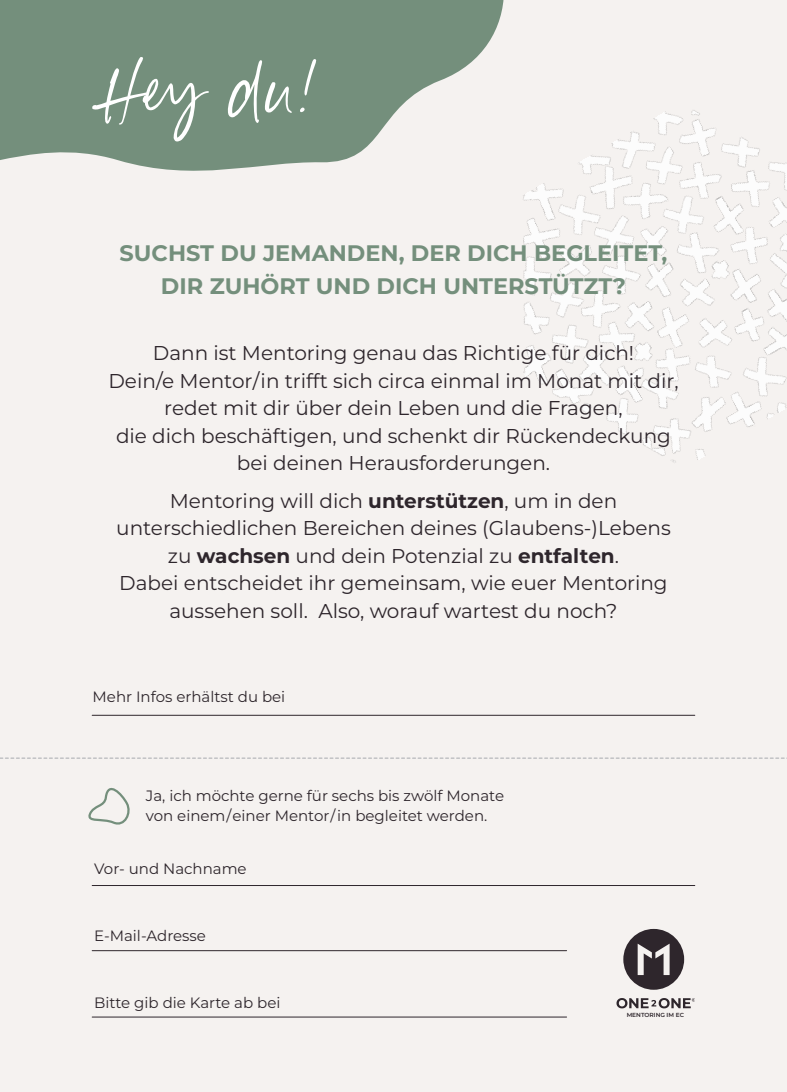
<style>
.page{position:relative;width:787px;height:1092px;background:#fff}
.page>*{position:absolute;margin:0;border:0;box-sizing:border-box;transform-origin:0 0}
.t1{font:79.5px "Goldney";color:#fff}
.t2{font:700 22.5px/33.5px "Montserrat";color:#748f7c;text-align:center}
.t3{font:20px/27.5px "Montserrat";color:#2e262c;text-align:center}
.t4{font:15px/20px "Montserrat";color:#2e262c}
.t5{font:600 6px "Montserrat";color:#2e262c}
.s1{font-weight:700}
</style>
<div class="page">
<div style="left:0;top:0;width:787px;height:1091px;background:#f5f2f0"></div>
<img style="left:523px;top:110px;width:264px;height:353px">
<hr style="left:92px;top:714px;width:602px;height:1px;background:#2e262c">
<hr style="left:92px;top:885px;width:602px;height:1px;background:#2e262c">
<hr style="left:92px;top:950px;width:474px;height:1px;background:#2e262c">
<hr style="left:92px;top:1016px;width:474px;height:1px;background:#2e262c">
<svg style="left:88px;top:788px;width:42px;height:37px"></svg>
<svg style="left:0;top:757px;width:787px;height:1px"></svg>
<svg style="left:623px;top:928px;width:61px;height:61px"></svg>
<svg style="left:616px;top:998px;width:79px;height:10px"></svg>
<svg style="left:0;top:0;width:527px;height:189px;fill:#748f7c"></svg>
<h1 class="t1" style="left:89px;top:60px;width:231px">Hey du!</h1>
<p class="t2" style="left:120px;top:236px;width:549px">SUCHST DU JEMANDEN, DER DICH BEGLEITET,<br>DIR ZUHÖRT UND DICH UNTERSTÜTZT?</p>
<p class="t3" style="left:108px;top:339px;width:571px">Dann ist Mentoring genau das Richtige für dich!<br>Dein/e Mentor/in trifft sich circa einmal im Monat mit dir, redet mit dir über dein Leben und die Fragen,<br>die dich beschäftigen, und schenkt dir Rückendeckung bei deinen Herausforderungen.</p>
<p class="t3" style="left:116px;top:486px;width:556px">Mentoring will dich <span class="s1">unterstützen</span>, um in den unterschiedlichen Bereichen deines (Glaubens-)Lebens zu <span class="s1">wachsen</span> und dein Potenzial zu <span class="s1">entfalten</span>.<br>Dabei entscheidet ihr gemeinsam, wie euer Mentoring aussehen soll. Also, worauf wartest du noch?</p>
<p class="t4" style="left:93px;top:687px;width:194px">Mehr Infos erhältst du bei</p>
<p class="t4" style="left:146px;top:785px;width:360px">Ja, ich möchte gerne für sechs bis zwölf Monate von einem / einer Mentor/in begleitet werden.</p>
<p class="t4" style="left:94px;top:858px;width:154px">Vor- und Nachname</p>
<p class="t4" style="left:94px;top:925px;width:113px">E-Mail-Adresse</p>
<p class="t4" style="left:94px;top:992px;width:188px">Bitte gib die Karte ab bei</p>
<p class="t5" style="left:626px;top:1011px;width:59px">MENTORING IM EC</p>
</div>
